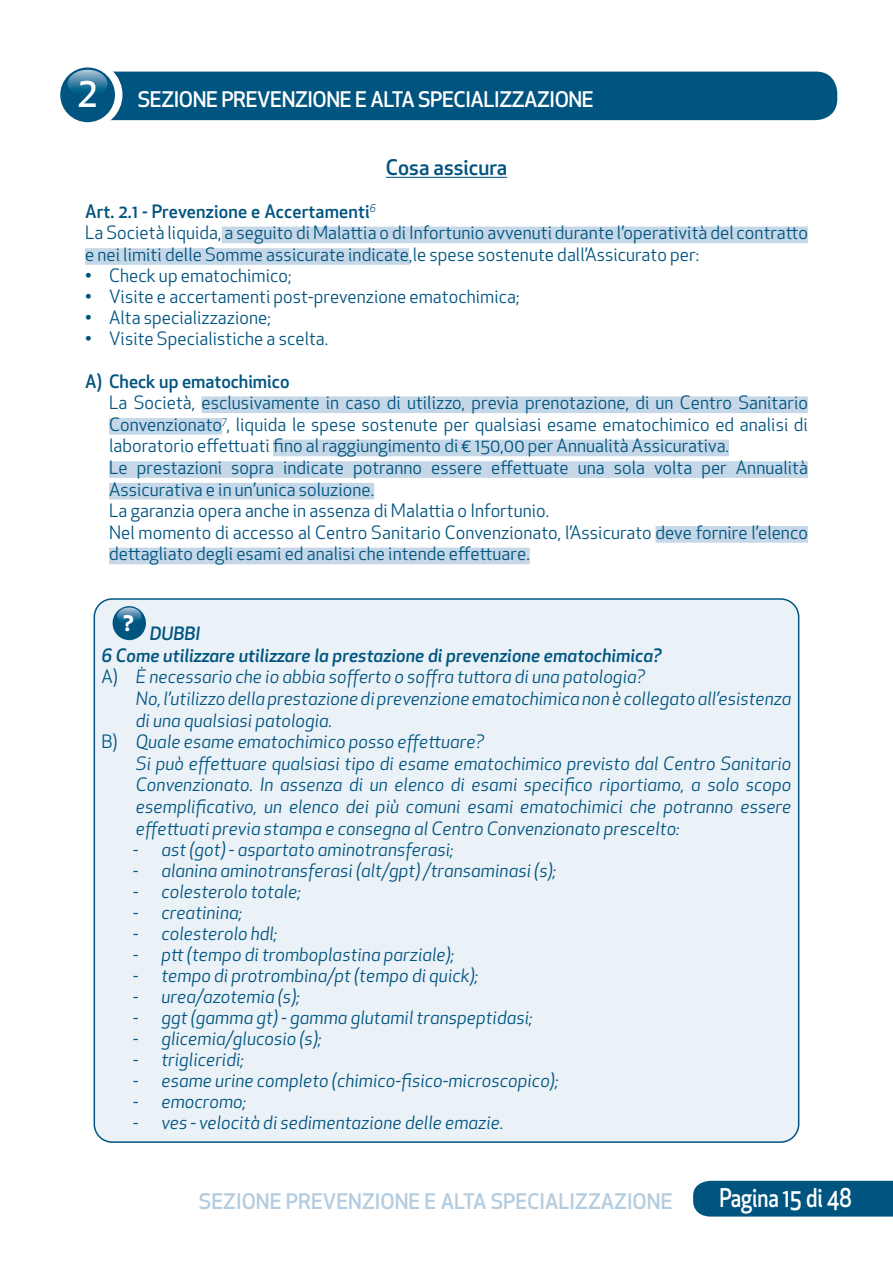
<style>
.page{position:relative;width:893px;height:1263px;background:#fff}
.page>*{position:absolute;margin:0;border:0;box-sizing:border-box;transform-origin:0 0}
.t1{font:500 25.2px "Apex New";letter-spacing:-.005em;color:#fff;scale:.83 1}
.t2{font:500 21px "Apex New";letter-spacing:-.02em;color:#fff}
.t3{font:500 21px "Apex New";color:#b4ccdf}
.t4{font:500 21px "Apex New";color:#005480}
.t5{font:italic 18px/21px "Apex New";letter-spacing:.005em;color:#005480}
.t6{font:18px/21.6px "Apex New";letter-spacing:.005em;color:#005480}
.t7{font:italic 500 18px "Apex New";letter-spacing:.005em;color:#005480}
.t8{font:500 18px "Apex New";color:#005480}
.s1{font-size:34.5px}
.s2{font-weight:500}
.s3{font-style:normal}
</style>
<div class="page">
<div style="left:70px;top:72px;width:767px;height:48px;background:#005480;border-radius:21px"></div>
<div style="left:56px;top:61px;width:66px;height:67px;background:#fff;border-radius:50%"></div>
<div style="left:60px;top:67px;width:55px;height:55px;background:#005480;border-radius:50%"></div>
<svg style="left:68px;top:70px;width:40px;height:27px"></svg>
<div style="left:693px;top:1181px;width:200px;height:35px;background:#005480"></div>
<hr style="left:386px;top:177px;width:121px;height:1px;background:#005480">
<div style="left:222px;top:227px;width:586px;height:16px;background:#c6d8e7"></div>
<div style="left:85px;top:248px;width:324px;height:17px;background:#c6d8e7"></div>
<div style="left:202px;top:396px;width:606px;height:17px;background:#c6d8e7"></div>
<div style="left:109px;top:418px;width:113px;height:17px;background:#c6d8e7"></div>
<div style="left:273px;top:440px;width:456px;height:16px;background:#c6d8e7"></div>
<div style="left:109px;top:461px;width:699px;height:17px;background:#c6d8e7"></div>
<div style="left:109px;top:483px;width:265px;height:16px;background:#c6d8e7"></div>
<div style="left:655px;top:526px;width:153px;height:17px;background:#c6d8e7"></div>
<div style="left:109px;top:548px;width:421px;height:16px;background:#c6d8e7"></div>
<div style="left:94px;top:599px;width:705px;height:543px;background:#eaf1f7;border-radius:18px"></div>
<div style="left:113px;top:606px;width:33px;height:34px;background:#005480;border-radius:50%"></div>
<svg style="left:117px;top:607px;width:24px;height:17px"></svg>
<p class="t2" style="left:78px;top:85px;width:518px"><span class="s1">2</span> SEZIONE PREVENZIONE E ALTA SPECIALIZZAZIONE</p>
<p class="t4" style="left:386px;top:153px;width:123px">Cosa assicura</p>
<p class="t6" style="left:85px;top:200px;width:724px"><span class="s2">Art. 2.1 - Prevenzione e Accertamenti</span><sup>6<br></sup>La Società liquida, a seguito di Malattia o di Infortunio avvenuti durante l’operatività del contratto e nei limiti delle Somme assicurate indicate,le spese sostenute dall’Assicurato per:</p>
<p class="t6" style="left:85px;top:265px;width:208px">• Check up ematochimico;</p>
<p class="t6" style="left:85px;top:286px;width:436px">• Visite e accertamenti post-prevenzione ematochimica;</p>
<p class="t6" style="left:85px;top:307px;width:187px">• Alta specializzazione;</p>
<p class="t6" style="left:85px;top:328px;width:245px">• Visite Specialistiche a scelta.</p>
<p class="t8" style="left:85px;top:369px;width:206px">A) Check up ematochimico</p>
<p class="t6" style="left:109px;top:392px;width:700px">La Società, esclusivamente in caso di utilizzo, previa prenotazione, di un Centro Sanitario Convenzionato<sup>7</sup>, liquida le spese sostenute per qualsiasi esame ematochimico ed analisi di laboratorio effettuati fino al raggiungimento di € 150,00 per Annualità Assicurativa.<br>Le prestazioni sopra indicate potranno essere effettuate una sola volta per Annualità Assicurativa e in un’unica soluzione.<br>La garanzia opera anche in assenza di Malattia o Infortunio.<br>Nel momento di accesso al Centro Sanitario Convenzionato, l’Assicurato deve fornire l’elenco dettagliato degli esami ed analisi che intende effettuare.</p>
<p class="t7" style="left:124px;top:621px;width:78px"><sup>?</sup> DUBBI</p>
<p class="t7" style="left:101px;top:643px;width:562px">6 Come utilizzare utilizzare la prestazione di prevenzione ematochimica?</p>
<p class="t5" style="left:101px;top:666px;width:545px"><span class="s3">A)</span> È necessario che io abbia sofferto o soffra tuttora di una patologia?</p>
<p class="t5" style="left:136px;top:688px;width:657px">No, l’utilizzo della prestazione di prevenzione ematochimica non è collegato all’esistenza</p>
<p class="t5" style="left:136px;top:709px;width:198px">di una qualsiasi patologia.</p>
<p class="t5" style="left:101px;top:731px;width:384px"><span class="s3">B)</span> Quale esame ematochimico posso effettuare?</p>
<p class="t5" style="left:136px;top:753px;width:657px">Si può effettuare qualsiasi tipo di esame ematochimico previsto dal Centro Sanitario</p>
<p class="t5" style="left:136px;top:774px;width:657px">Convenzionato. In assenza di un elenco di esami specifico riportiamo, a solo scopo</p>
<p class="t5" style="left:136px;top:796px;width:657px">esemplificativo, un elenco dei più comuni esami ematochimici che potranno essere</p>
<p class="t5" style="left:136px;top:817px;width:545px">effettuati previa stampa e consegna al Centro Convenzionato prescelto:</p>
<p class="t6" style="left:133px;top:838px;width:7px">̍</p>
<p class="t5" style="left:161px;top:838px;width:294px">ast (got) - aspartato aminotransferasi;</p>
<p class="t6" style="left:133px;top:859px;width:7px">̍</p>
<p class="t5" style="left:161px;top:859px;width:396px">alanina aminotransferasi (alt/gpt) /transaminasi (s);</p>
<p class="t6" style="left:133px;top:880px;width:7px">̍</p>
<p class="t5" style="left:161px;top:880px;width:141px">colesterolo totale;</p>
<p class="t6" style="left:133px;top:901px;width:7px">̍</p>
<p class="t5" style="left:161px;top:901px;width:82px">creatinina;</p>
<p class="t6" style="left:133px;top:922px;width:7px">̍</p>
<p class="t5" style="left:161px;top:922px;width:117px">colesterolo hdl;</p>
<p class="t6" style="left:133px;top:943px;width:7px">̍</p>
<p class="t5" style="left:133px;top:943px;width:347px;text-indent:28px">ptt (tempo di tromboplastina parziale);<br><span class="s3">̍</span> tempo di protrombina/pt (tempo di quick); <span class="s3">̍</span> urea/azotemia (s);<br><span class="s3">̍</span></p>
<p class="t5" style="left:161px;top:1006px;width:373px">ggt (gamma gt) - gamma glutamil transpeptidasi;</p>
<p class="t6" style="left:133px;top:1027px;width:7px">̍</p>
<p class="t5" style="left:161px;top:1027px;width:162px">glicemia/glucosio (s);</p>
<p class="t6" style="left:133px;top:1048px;width:7px">̍</p>
<p class="t5" style="left:161px;top:1049px;width:84px">trigliceridi;</p>
<p class="t6" style="left:133px;top:1069px;width:7px">̍</p>
<p class="t5" style="left:161px;top:1070px;width:399px">esame urine completo (chimico-fisico-microscopico);</p>
<p class="t6" style="left:133px;top:1090px;width:7px">̍</p>
<p class="t5" style="left:161px;top:1091px;width:86px">emocromo;</p>
<p class="t6" style="left:133px;top:1111px;width:7px">̍</p>
<p class="t5" style="left:161px;top:1112px;width:344px">ves - velocità di sedimentazione delle emazie.</p>
<p class="t3" style="left:199px;top:1187px;width:475px">SEZIONE PREVENZIONE E ALTA SPECIALIZZAZIONE</p>
<h1 class="t1" style="left:719px;top:1181px;width:161px">Pagina 15 di 48</h1>
</div>
